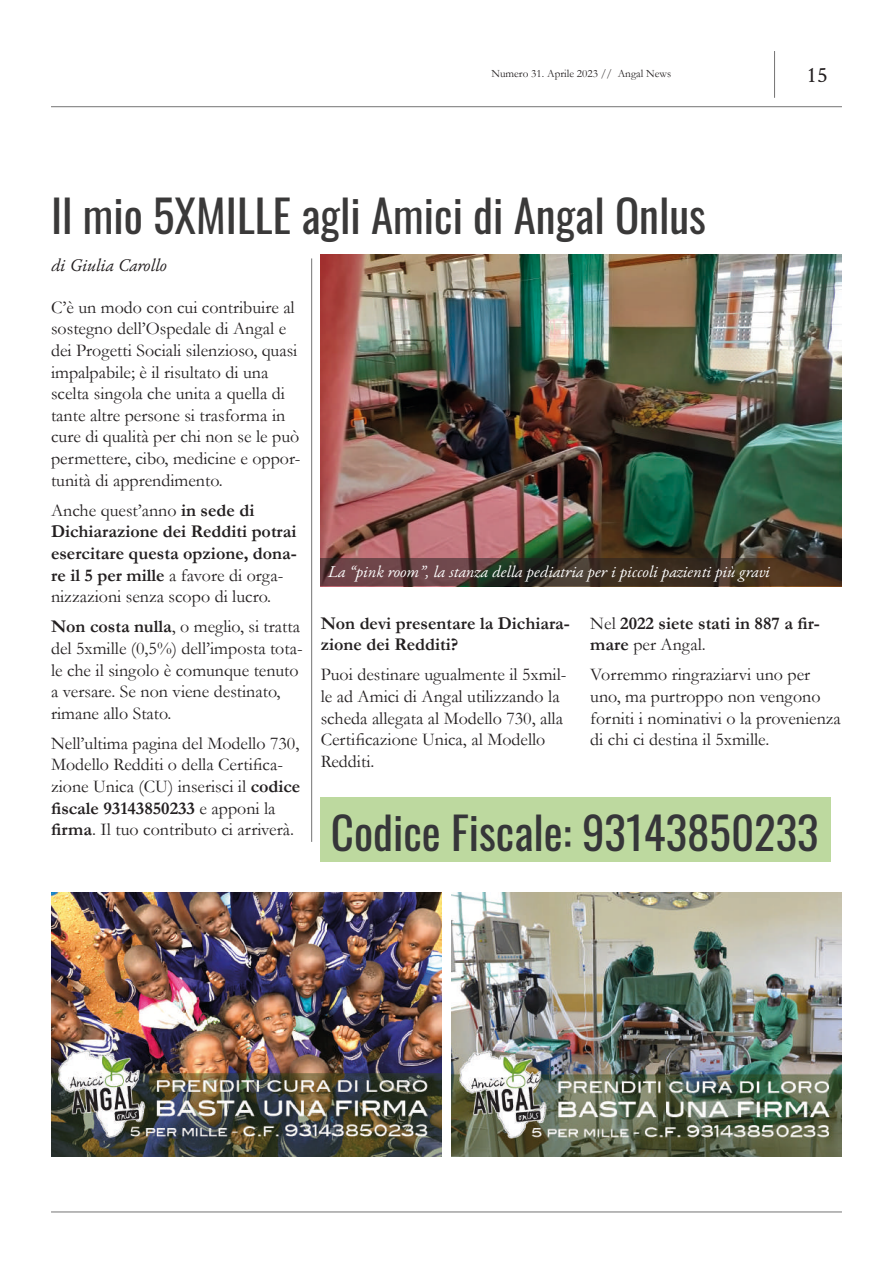
<style>
.page{position:relative;width:893px;height:1263px;background:#fff}
.page>*{position:absolute;margin:0;border:0;box-sizing:border-box;transform-origin:0 0}
.t1{font:45px "Oswald";color:#3a3939}
.t2{font:45px "Oswald";color:#363639}
.t3{font:22.5px "Crimson Text";color:#231f20}
.t4{font:18px/21.6px "Garamond";color:#231f20}
.t5{font:700 18px/21.6px "Garamond";color:#231f20}
.t6{font:italic 18px "EB Garamond 12";color:#231f20}
.t7{font:italic 16.5px "EB Garamond 12";color:#fff}
.t8{font:11.25px "Garamond";color:#231f20}
.s1{font-weight:400}
.s2{font-weight:700}
</style>
<div class="page">
<hr style="left:51px;top:106px;width:791px;height:1px;background:#747373">
<hr style="left:774px;top:51px;width:1px;height:47px;background:#747373">
<hr style="left:51px;top:1211px;width:791px;height:1px;background:#747373">
<img style="left:321px;top:254px;width:521px;height:333px">
<hr style="left:311px;top:258px;width:1px;height:584px;background:#747373">
<img style="left:51px;top:893px;width:390px;height:263px">
<img style="left:452px;top:893px;width:390px;height:263px">
<svg style="left:321px;top:559px;width:521px;height:27px;background:#47342b"></svg>
<div style="left:321px;top:797px;width:510px;height:64px;background:#bdd99f"></div>
<p class="t8" style="left:491px;top:66px;width:181px">Numero 31. Aprile 2023 // Angal News</p>
<p class="t3" style="left:807px;top:60px;width:23px">15</p>
<h1 class="t1" style="left:51px;top:176px;width:656px">Il mio 5XMILLE agli Amici di Angal Onlus</h1>
<p class="t6" style="left:51px;top:251px;width:117px">di Giulia Carollo</p>
<p class="t4" style="left:51px;top:296px;width:251px">C’è un modo con cui contribuire al sostegno dell’Ospedale di Angal e dei Progetti Sociali silenzioso, quasi impalpabile; è il risultato di una scelta singola che unita a quella di tante altre persone si trasforma in cure di qualità per chi non se le può permettere, cibo, medicine e oppor&shy;tunità di apprendimento.</p>
<p class="t5" style="left:51px;top:499px;width:247px"><span class="s1">Anche quest’anno</span> in sede di<br>Dichiarazione dei Redditi potrai esercitare questa opzione, dona&shy;re il 5 per mille <span class="s1">a favore di orga&shy;nizzazioni senza scopo di lucro.</span></p>
<p class="t4" style="left:51px;top:615px;width:253px"><span class="s2">Non costa nulla</span>, o meglio, si tratta del 5xmille (0,5%) dell’imposta tota&shy;le che il singolo è comunque tenuto a versare. Se non viene destinato, rimane allo Stato.</p>
<p class="t4" style="left:51px;top:732px;width:251px">Nell’ultima pagina del Modello 730, Modello Redditi o della Certifica&shy;zione Unica (CU) inserisci il <span class="s2">codice fiscale 93143850233</span> e apponi la <span class="s2">firma</span>. Il tuo contributo ci arriverà.</p>
<p class="t7" style="left:327px;top:558px;width:444px">La “pink room”, la stanza della pediatria per i piccoli pazienti più gravi</p>
<p class="t5" style="left:321px;top:612px;width:251px">Non devi presentare la Dichiara&shy;zione dei Redditi?</p>
<p class="t4" style="left:321px;top:663px;width:247px">Puoi destinare ugualmente il 5xmil&shy;le ad Amici di Angal utilizzando la scheda allegata al Modello 730, alla<br>Certificazione Unica, al Modello<br>Redditi.</p>
<p class="t5" style="left:590px;top:612px;width:231px"><span class="s1">Nel</span> 2022 siete stati in 887 a fir&shy;mare <span class="s1">per Angal.</span></p>
<p class="t4" style="left:590px;top:663px;width:252px">Vorremmo ringraziarvi uno per uno, ma purtroppo non vengono forniti i nominativi o la provenienza di chi ci destina il 5xmille.</p>
<h1 class="t2" style="left:331px;top:792px;width:489px">Codice Fiscale: 93143850233</h1>
</div>
